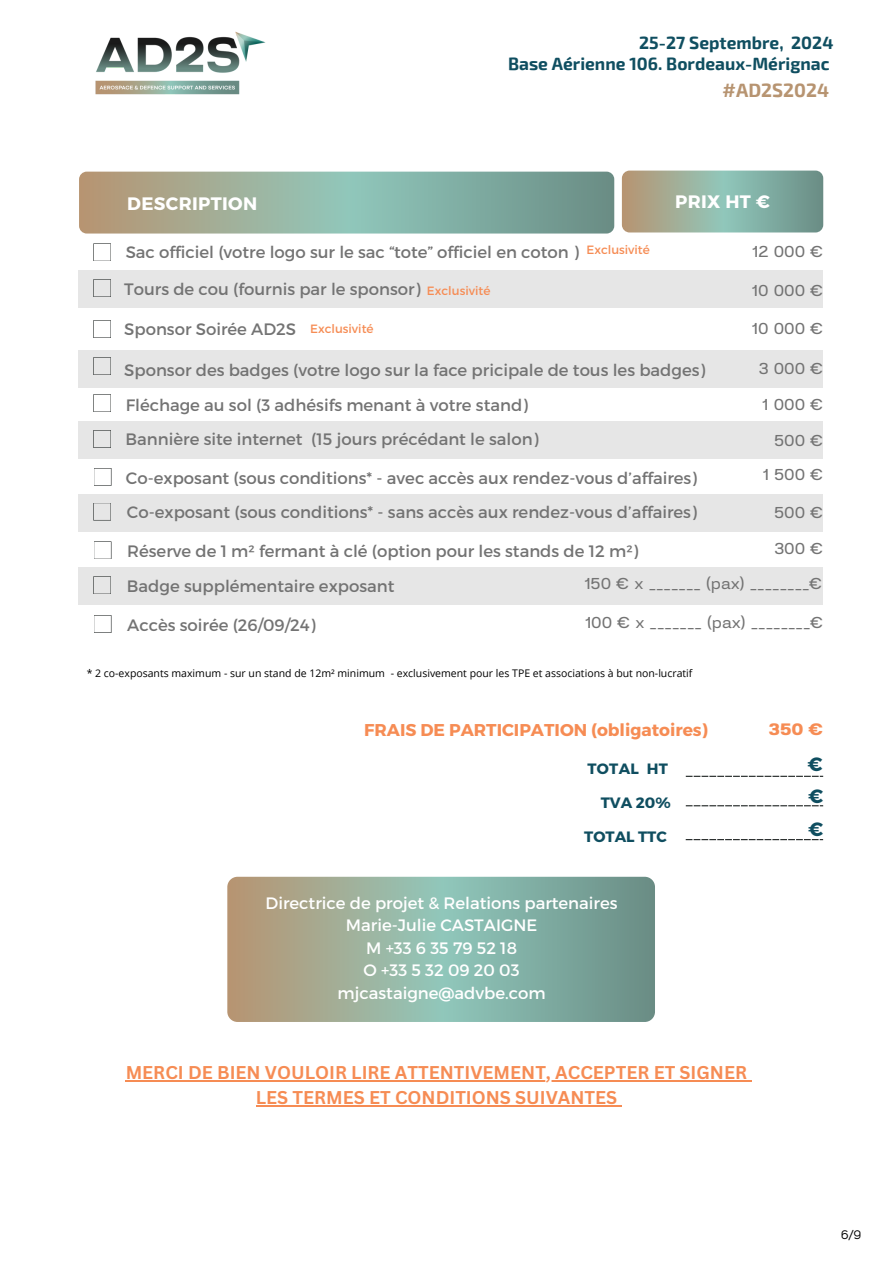
<style>
.page{position:relative;width:894px;height:1264px;background:#fff}
.page>*{position:absolute;margin:0;border:0;box-sizing:border-box;transform-origin:0 0}
.t1{font:700 19.2px "Montserrat";color:#0f4e60}
.t2{font:700 18.9px "Exo 2";color:#b79471}
.t3{font:700 18px/24.8px "Canva Sans";color:#f68c54;text-align:center}
.t4{font:700 18px "Montserrat";letter-spacing:.02em;color:#fff}
.t5{font:700 17.4px/21.3px "Exo 2";color:#0f4e60;text-align:right}
.t6{font:700 17.1px "Montserrat";color:#f68c54}
.t7{font:16.5px "Montserrat";color:#737373}
.t8{font:16.5px/22.5px "Montserrat";color:#fff;text-align:center}
.t9{font:700 semi-expanded 16.5px "Prachason Neue";color:#f68c54}
.t10{font:semi-expanded 15.75px "Prachason Neue";color:#737373}
.t11{font:700 15px "Montserrat";color:#0f4e60}
.t12{font:300 13.5px "Hero";color:#000}
.t13{font:12px "Montserrat";color:#f68c54}
.t14{font:10.5px "Open Sans";color:#000}
</style>
<div class="page">
<svg style="left:79px;top:172px;width:535px;height:61px;background:#90ab9a"></svg>
<svg style="left:621px;top:170px;width:202px;height:62px;background:#92ac9c"></svg>
<svg style="left:93px;top:243px;width:18px;height:18px"></svg>
<div style="left:78px;top:270px;width:745px;height:38px;background:#e6e6e6"></div>
<svg style="left:93px;top:279px;width:18px;height:18px"></svg>
<svg style="left:93px;top:320px;width:18px;height:18px"></svg>
<svg style="left:93px;top:394px;width:18px;height:18px"></svg>
<div style="left:78px;top:421px;width:745px;height:38px;background:#e6e6e6"></div>
<svg style="left:93px;top:430px;width:18px;height:18px"></svg>
<svg style="left:94px;top:468px;width:17px;height:18px"></svg>
<div style="left:78px;top:350px;width:745px;height:38px;background:#e6e6e6"></div>
<svg style="left:93px;top:357px;width:18px;height:18px"></svg>
<hr style="left:126px;top:1080px;width:621px;height:1px;background:#f68c54">
<hr style="left:256px;top:1105px;width:361px;height:1px;background:#f68c54">
<svg style="left:685px;top:775px;width:138px;height:1px"></svg>
<svg style="left:685px;top:839px;width:137px;height:1px"></svg>
<svg style="left:685px;top:805px;width:138px;height:1px"></svg>
<svg style="left:227px;top:876px;width:427px;height:145px;background:#91ab9b"></svg>
<div style="left:78px;top:494px;width:745px;height:37px;background:#e6e6e6"></div>
<svg style="left:93px;top:503px;width:18px;height:17px"></svg>
<img style="left:95px;top:31px;width:171px;height:64px">
<svg style="left:94px;top:541px;width:17px;height:18px"></svg>
<div style="left:78px;top:567px;width:745px;height:38px;background:#e6e6e6"></div>
<svg style="left:93px;top:576px;width:18px;height:18px"></svg>
<svg style="left:94px;top:615px;width:17px;height:18px"></svg>
<h6 class="t5" style="left:508px;top:31px;width:327px">25-27 Septembre, 2024<br>Base Aérienne 106. Bordeaux-Mérignac</h6>
<h2 class="t2" style="left:722px;top:78px;width:108px">#AD2S2024</h2>
<p class="t4" style="left:706px;top:186px;width:65px">RATES</p>
<h2 class="t4" style="left:127px;top:192px;width:131px">DESCRIPTION</h2>
<h1 class="t4" style="left:675px;top:190px;width:96px">PRIX HT €</h1>
<h1 class="t7" style="left:126px;top:241px;width:454px">Sac officiel (votre logo sur le sac “tote” officiel en coton )</h1>
<h5 class="t10" style="left:752px;top:244px;width:72px">12 000 €</h5>
<h5 class="t13" style="left:586px;top:242px;width:65px">Exclusivité</h5>
<h1 class="t7" style="left:124px;top:278px;width:297px">Tours de cou (fournis par le sponsor)</h1>
<h1 class="t10" style="left:752px;top:283px;width:72px">10 000 €</h1>
<p class="t13" style="left:427px;top:283px;width:65px">Exclusivité</p>
<h5 class="t7" style="left:124px;top:318px;width:173px">Sponsor Soirée AD2S</h5>
<h5 class="t10" style="left:752px;top:321px;width:72px">10 000 €</h5>
<h3 class="t13" style="left:310px;top:321px;width:65px">Exclusivité</h3>
<h5 class="t7" style="left:124px;top:359px;width:582px">Sponsor des badges (votre logo sur la face pricipale de tous les badges)</h5>
<h5 class="t10" style="left:758px;top:361px;width:66px">3 000 €</h5>
<h5 class="t7" style="left:126px;top:394px;width:403px">Fléchage au sol (3 adhésifs menant à votre stand)</h5>
<p class="t10" style="left:762px;top:397px;width:62px">1 000 €</p>
<p class="t7" style="left:126px;top:428px;width:414px">Bannière site internet (15 jours précédant le salon)</p>
<h5 class="t10" style="left:773px;top:433px;width:51px">500 €</h5>
<p class="t7" style="left:126px;top:468px;width:572px">Co-exposant (sous conditions* - avec accès aux rendez-vous d’affaires)</p>
<h5 class="t10" style="left:763px;top:468px;width:61px">1 500 €</h5>
<h5 class="t7" style="left:127px;top:501px;width:571px">Co-exposant (sous conditions* - sans accès aux rendez-vous d’affaires)</h5>
<h5 class="t10" style="left:773px;top:505px;width:51px">500 €</h5>
<p class="t7" style="left:127px;top:540px;width:512px">Réserve de 1 m² fermant à clé (option pour les stands de 12 m²)</p>
<p class="t10" style="left:774px;top:541px;width:50px">300 €</p>
<h3 class="t7" style="left:127px;top:575px;width:269px">Badge supplémentaire exposant</h3>
<p class="t7" style="left:127px;top:614px;width:190px">Accès soirée (26/09/24)</p>
<h5 class="t10" style="left:585px;top:576px;width:239px">150 € x _______ (pax) ________€</h5>
<h1 class="t10" style="left:585px;top:615px;width:239px">100 € x _______ (pax) ________€</h1>
<h3 class="t14" style="left:87px;top:665px;width:607px">* 2 co-exposants maximum - sur un stand de 12m² minimum - exclusivement pour les TPE et associations à but non-lucratif</h3>
<h5 class="t6" style="left:364px;top:719px;width:345px">FRAIS DE PARTICIPATION (obligatoires)</h5>
<h5 class="t9" style="left:768px;top:722px;width:56px">350 €</h5>
<h5 class="t11" style="left:587px;top:759px;width:82px">TOTAL HT</h5>
<h5 class="t1" style="left:807px;top:751px;width:17px">€</h5>
<h5 class="t11" style="left:600px;top:793px;width:71px">TVA 20%</h5>
<h5 class="t11" style="left:584px;top:826px;width:84px">TOTAL TTC</h5>
<h5 class="t1" style="left:807px;top:783px;width:17px">€</h5>
<h5 class="t1" style="left:807px;top:817px;width:17px">€</h5>
<h5 class="t8" style="left:265px;top:890px;width:353px">Directrice de projet &amp; Relations partenaires<br>Marie-Julie CASTAIGNE<br>M +33 6 35 79 52 18<br>O +33 5 32 09 20 03 mjcastaigne@advbe.com</h5>
<h5 class="t3" style="left:126px;top:1059px;width:622px">MERCI DE BIEN VOULOIR LIRE ATTENTIVEMENT, ACCEPTER ET SIGNER<br>LES TERMES ET CONDITIONS SUIVANTES</h5>
<h5 class="t12" style="left:841px;top:1226px;width:22px">6/9</h5>
</div>
